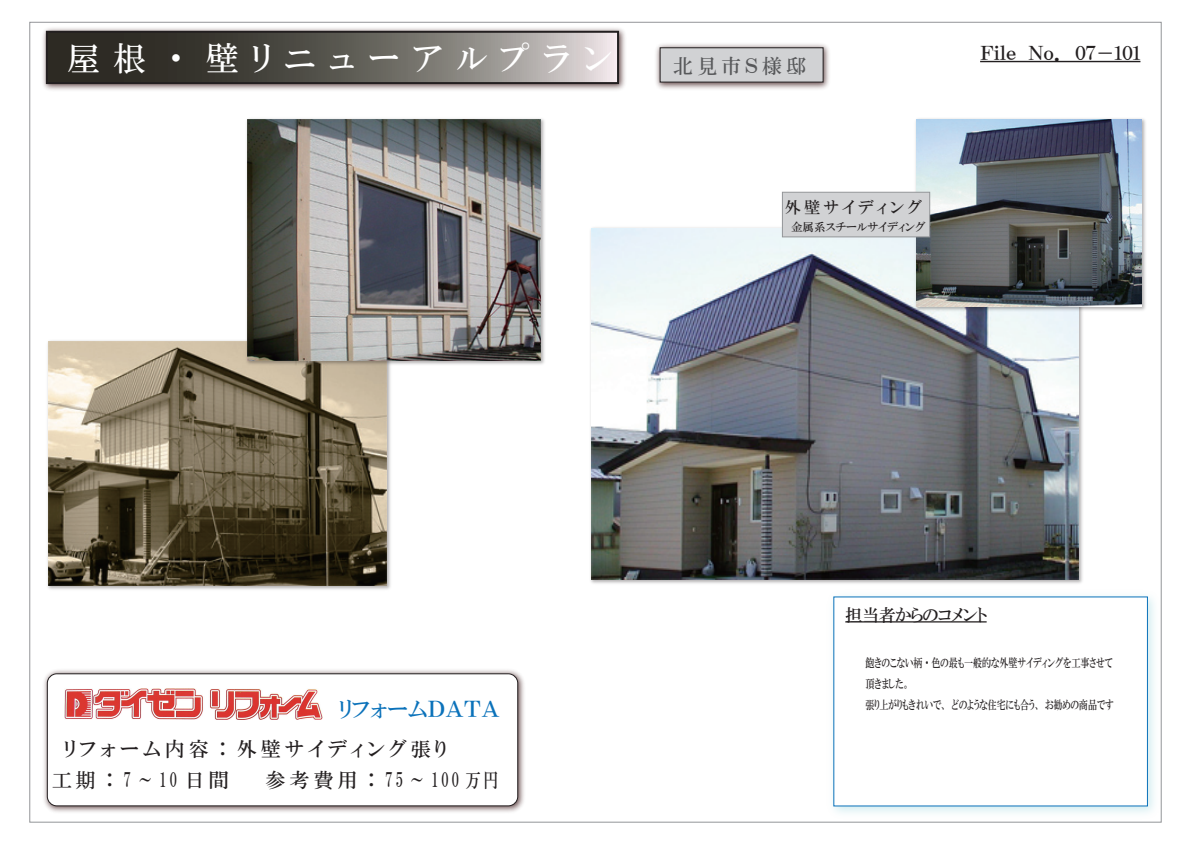
<style>
.page{position:relative;width:1191px;height:842px;background:#fff}
.page>*{position:absolute;margin:0;border:0;box-sizing:border-box;transform-origin:0 0}
.t1{font:33px "HGP Mincho B";letter-spacing:.4em;color:#fff}
.t2{font:21.9px "HGP Mincho B";color:#0b72ba}
.t3{font:20px/31px "HGP Mincho B";letter-spacing:.2em;color:#231f20}
.t4{font:20px "HGP Mincho B";letter-spacing:.2em;color:#57585a}
.t5{font:19px "HGP Mincho B";letter-spacing:-.025em;color:#231f20}
.t6{font:17.1px "HGP Mincho B";letter-spacing:-.025em;color:#231f20}
.t7{font:16.1px "HGP Mincho B";letter-spacing:.2em;color:#231f20}
.t8{font:12px/21px "HGP Mincho B";color:#231f20;scale:.75 1}
.t9{font:11.4px "HGP Mincho B";color:#231f20}
</style>
<div class="page">
<hr style="left:845px;top:621px;width:141px;height:1px;background:#231f20">
<img style="left:43px;top:28px;width:582px;height:62px">
<svg style="left:49px;top:34px;width:567px;height:47px;background:#686560"></svg>
<div style="left:46px;top:31px;width:573px;height:53px;border:2px solid #231f20"></div>
<img style="left:656px;top:44px;width:173px;height:45px">
<div style="left:660px;top:48px;width:163px;height:34px;background:#d1d2d4"></div>
<img style="left:44px;top:670px;width:480px;height:142px">
<div style="left:47px;top:674px;width:471px;height:132px;background:#fff;border-radius:10px"></div>
<div style="left:47px;top:673px;width:471px;height:133px;border:1px solid #231f20;border-radius:10px"></div>
<img style="left:64px;top:689px;width:258px;height:30px">
<hr style="left:980px;top:61px;width:160px;height:1px;background:#231f20">
<img style="left:47px;top:340px;width:344px;height:250px">
<img style="left:49px;top:341px;width:337px;height:244px">
<img style="left:244px;top:118px;width:301px;height:249px">
<img style="left:247px;top:119px;width:294px;height:242px">
<img style="left:590px;top:225px;width:493px;height:359px">
<img style="left:591px;top:228px;width:488px;height:351px">
<img style="left:914px;top:118px;width:232px;height:195px">
<img style="left:917px;top:119px;width:225px;height:188px">
<div style="left:782px;top:192px;width:148px;height:45px;background:#d1d2d4;border:1px solid #939598"></div>
<h1 class="t1" style="left:67px;top:41px;width:547px">屋根 ・ 壁リニューアルプラン</h1>
<h3 class="t4" style="left:673px;top:55px;width:134px">北見市Ｓ様邸</h3>
<h3 class="t7" style="left:784px;top:199px;width:139px">外壁サイディング</h3>
<p class="t9" style="left:791px;top:221px;width:136px">金属系スチールサイディング</p>
<h3 class="t5" style="left:980px;top:44px;width:162px">Ｆｉｌｅ　Ｎｏ．０７－１０１</h3>
<h2 class="t2" style="left:339px;top:698px;width:162px">リフォームＤＡＴＡ</h2>
<h3 class="t3" style="left:52px;top:733px;width:396px;text-indent:12px">リフォーム内容：外壁サイディング張り工期：7～10日間</h3>
<h3 class="t3" style="left:265px;top:764px;width:234px">参考費用： 75 ～ 100 万円</h3>
<h3 class="t6" style="left:845px;top:606px;width:143px">担当者からのコメント</h3>
<p class="t8" style="left:865px;top:652px;width:333px">飽きのこない柄・色の最も一般的な外壁サイディングを工事させて頂きました。<br>張り上がりもきれいで、どのような住宅にも合う、お勧めの商品です</p>
</div>
